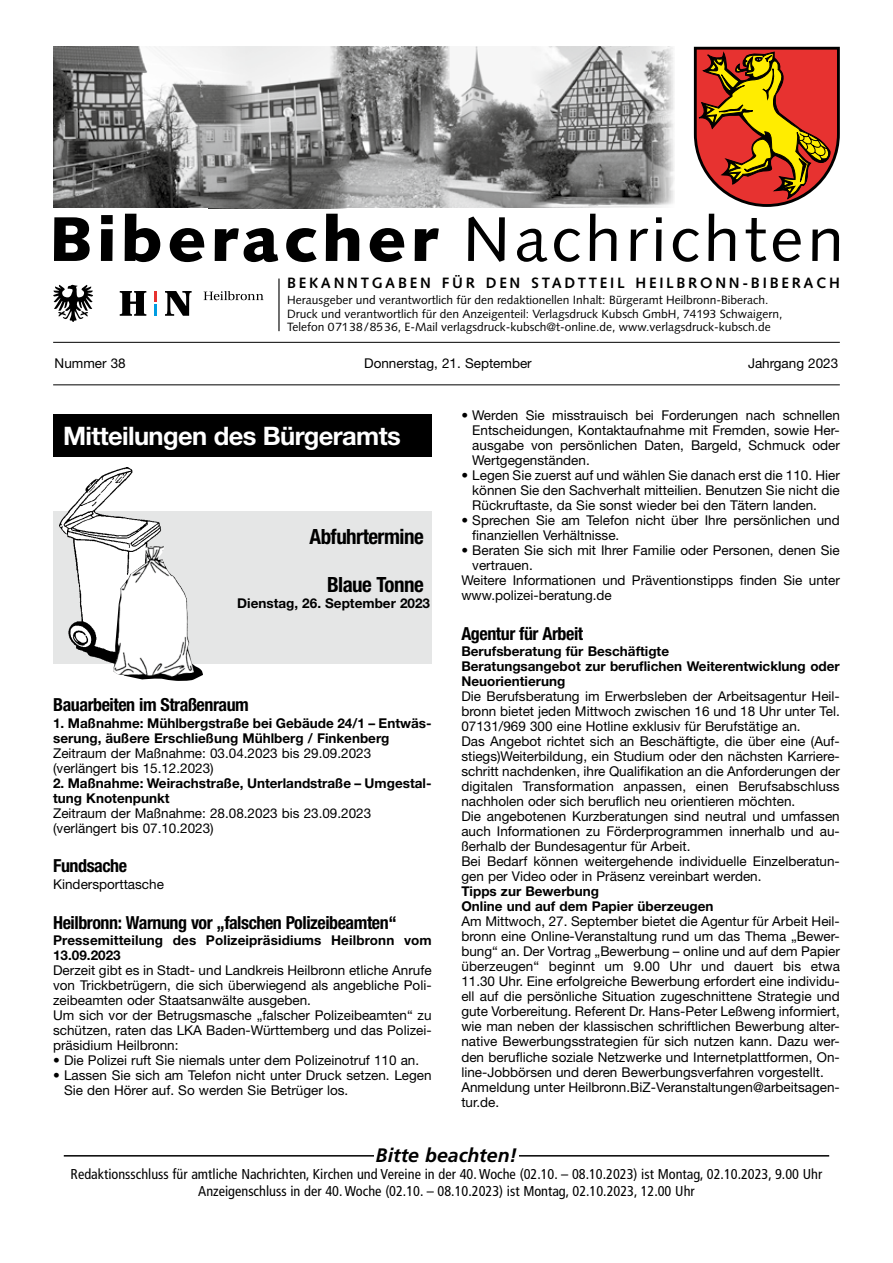
<style>
.page{position:relative;width:893px;height:1263px;background:#fff}
.page>*{position:absolute;margin:0;border:0;box-sizing:border-box;transform-origin:0 0}
.t1{font:63px "Syntax LT Std";letter-spacing:.06em;color:#000;scale:1.05 1}
.t2{font:700 25.5px "Helvetica Neue LT Std";letter-spacing:-.025em;color:#fff}
.t3{font:700 condensed 21px "Helvetica Neue LT Std";letter-spacing:-.025em;color:#000}
.t4{font:italic 700 19.5px "Frutiger LT Std";color:#000}
.t5{font:700 condensed 18px "Helvetica Neue LT Std";letter-spacing:-.025em;color:#000}
.t6{font:700 15px "Syntax LT Std";letter-spacing:.18em;color:#000}
.t7{font:condensed 14.25px/17.1px "Frutiger LT Std";color:#000;text-align:center}
.t8{font:13.5px/15px "Helvetica Neue LT Std";color:#000}
.t9{font:700 13.5px/15px "Helvetica Neue LT Std";color:#000}
.t10{font:12px/13.5px "Syntax LT Std";color:#000}
.s1{font-weight:900}
</style>
<div class="page">
<div style="left:53px;top:414px;width:379px;height:43px;background:#000"></div>
<hr style="left:53px;top:384px;width:787px;height:1px;background:#000">
<hr style="left:53px;top:342px;width:787px;height:1px;background:#000">
<img style="left:551px;top:47px;width:123px;height:161px">
<img style="left:449px;top:47px;width:102px;height:161px">
<img style="left:346px;top:47px;width:103px;height:161px">
<img style="left:254px;top:47px;width:92px;height:161px">
<svg style="left:694px;top:47px;width:146px;height:160px;background:#bf6131"></svg>
<hr style="left:278px;top:279px;width:2px;height:52px;background:#000">
<img style="left:53px;top:47px;width:201px;height:161px">
<svg style="left:120px;top:291px;width:26px;height:25px"></svg>
<svg style="left:165px;top:291px;width:27px;height:25px"></svg>
<svg style="left:204px;top:291px;width:60px;height:9px"></svg>
<svg style="left:154px;top:291px;width:3px;height:25px"></svg>
<svg style="left:53px;top:285px;width:40px;height:37px"></svg>
<hr style="left:64px;top:1155px;width:765px;height:1px;background:#000">
<div style="left:374px;top:1152px;width:145px;height:7px;background:#fff"></div>
<div style="left:53px;top:512px;width:379px;height:152px;background:#e5e6e6"></div>
<img style="left:59px;top:467px;width:74px;height:61px">
<svg style="left:60px;top:509px;width:144px;height:172px"></svg>
<img style="left:131px;top:546px;width:32px;height:28px">
<h1 class="t1" style="left:49px;top:202px;width:759px"><span class="s1">Biberacher</span> Nachrichten</h1>
<p class="t6" style="left:287px;top:275px;width:554px">BEKANNTGABEN FÜR DEN STADTTEIL HEILBRONN-BIBERACH</p>
<p class="t10" style="left:287px;top:293px;width:497px">Herausgeber und verantwortlich für den redaktionellen Inhalt: Bürgeramt Heilbronn-Biberach.<br>Druck und verantwortlich für den Anzeigenteil: Verlagsdruck Kubsch GmbH, 74193 Schwaigern,<br>Telefon 07138/8536, E-Mail verlagsdruck-kubsch@t-online.de, www.verlagsdruck-kubsch.de</p>
<p class="t8" style="left:55px;top:356px;width:73px">Nummer 38</p>
<p class="t8" style="left:364px;top:356px;width:169px">Donnerstag, 21. September</p>
<p class="t8" style="left:748px;top:356px;width:92px">Jahrgang 2023</p>
<h2 class="t2" style="left:63px;top:420px;width:339px">Mitteilungen des Bürgeramts</h2>
<h3 class="t3" style="left:309px;top:524px;width:116px">Abfuhrtermine</h3>
<h3 class="t3" style="left:327px;top:571px;width:98px">Blaue Tonne</h3>
<p class="t9" style="left:237px;top:596px;width:194px">Dienstag, 26. September 2023</p>
<h3 class="t5" style="left:53px;top:694px;width:197px">Bauarbeiten im Straßenraum</h3>
<p class="t9" style="left:53px;top:715px;width:380px">1. Maßnahme: Mühlbergstraße bei Gebäude 24/1 – Entwäs&shy;serung, äußere Erschließung Mühlberg / Finkenberg</p>
<p class="t8" style="left:53px;top:745px;width:320px">Zeitraum der Maßnahme: 03.04.2023 bis 29.09.2023 (verlängert bis 15.12.2023)</p>
<p class="t9" style="left:53px;top:775px;width:380px">2. Maßnahme: Weirachstraße, Unterlandstraße – Umgestal&shy;tung Knotenpunkt</p>
<p class="t8" style="left:53px;top:805px;width:320px">Zeitraum der Maßnahme: 28.08.2023 bis 23.09.2023 (verlängert bis 07.10.2023)</p>
<h3 class="t5" style="left:53px;top:855px;width:76px">Fundsache</h3>
<p class="t8" style="left:53px;top:876px;width:112px">Kindersporttasche</p>
<h3 class="t5" style="left:53px;top:911px;width:345px">Heilbronn: Warnung vor „falschen Polizeibeamten“</h3>
<p class="t9" style="left:53px;top:932px;width:380px">Pressemitteilung des Polizeipräsidiums Heilbronn vom<br>13.09.2023</p>
<p class="t8" style="left:53px;top:962px;width:380px">Derzeit gibt es in Stadt- und Landkreis Heilbronn etliche Anrufe von Trickbetrügern, die sich überwiegend als angebliche Poli&shy;zeibeamten oder Staatsanwälte ausgeben.<br>Um sich vor der Betrugsmasche „falscher Polizeibeamten“ zu schützen, raten das LKA Baden-Württemberg und das Polizei&shy;präsidium Heilbronn:</p>
<p class="t8" style="left:53px;top:1052px;width:368px">• Die Polizei ruft Sie niemals unter dem Polizeinotruf 110 an.</p>
<p class="t8" style="left:64px;top:1067px;width:369px;text-indent:-11px">• Lassen Sie sich am Telefon nicht unter Druck setzen. Legen<br>Sie den Hörer auf. So werden Sie Betrüger los.</p>
<p class="t8" style="left:472px;top:408px;width:369px;text-align:justify;text-indent:-11px">• Werden Sie misstrauisch bei Forderungen nach schnellen Entscheidungen, Kontaktaufnahme mit Fremden, sowie Her&shy;ausgabe von persönlichen Daten, Bargeld, Schmuck oder Wertgegenständen.</p>
<p class="t8" style="left:472px;top:468px;width:369px;text-align:justify;text-indent:-11px">• Legen Sie zuerst auf und wählen Sie danach erst die 110. Hier können Sie den Sachverhalt mitteilien. Benutzen Sie nicht die Rückruftaste, da Sie sonst wieder bei den Tätern landen.</p>
<p class="t8" style="left:472px;top:513px;width:369px;text-indent:-11px">• Sprechen Sie am Telefon nicht über Ihre persönlichen und finanziellen Verhältnisse.</p>
<p class="t8" style="left:461px;top:543px;width:380px">• Beraten Sie sich mit Ihrer Familie oder Personen, denen Sie</p>
<p class="t8" style="left:472px;top:558px;width:62px">vertrauen.</p>
<p class="t8" style="left:461px;top:573px;width:380px">Weitere Informationen und Präventionstipps finden Sie unter</p>
<p class="t8" style="left:461px;top:588px;width:152px">www.polizei-beratung.de</p>
<h3 class="t5" style="left:461px;top:623px;width:123px">Agentur für Arbeit</h3>
<p class="t9" style="left:461px;top:644px;width:380px">Berufsberatung für Beschäftigte<br>Beratungsangebot zur beruflichen Weiterentwicklung oder<br>Neuorientierung</p>
<p class="t8" style="left:461px;top:689px;width:380px">Die Berufsberatung im Erwerbsleben der Arbeitsagentur Heil&shy;bronn bietet jeden Mittwoch zwischen 16 und 18 Uhr unter Tel.<br>07131/969 300 eine Hotline exklusiv für Berufstätige an.<br>Das Angebot richtet sich an Beschäftigte, die über eine (Auf&shy;stiegs)Weiterbildung, ein Studium oder den nächsten Karriere&shy;schritt nachdenken, ihre Qualifikation an die Anforderungen der digitalen Transformation anpassen, einen Berufsabschluss nachholen oder sich beruflich neu orientieren möchten.<br>Die angebotenen Kurzberatungen sind neutral und umfassen auch Informationen zu Förderprogrammen innerhalb und au&shy;ßerhalb der Bundesagentur für Arbeit.<br>Bei Bedarf können weitergehende individuelle Einzelberatun&shy;gen per Video oder in Präsenz vereinbart werden.</p>
<p class="t9" style="left:461px;top:884px;width:254px">Tipps zur Bewerbung<br>Online und auf dem Papier überzeugen</p>
<p class="t8" style="left:461px;top:914px;width:380px">Am Mittwoch, 27. September bietet die Agentur für Arbeit Heil&shy;bronn eine Online-Veranstaltung rund um das Thema „Bewer&shy;bung“ an. Der Vortrag „Bewerbung – online und auf dem Papier überzeugen“ beginnt um 9.00 Uhr und dauert bis etwa 11.30 Uhr. Eine erfolgreiche Bewerbung erfordert eine individu&shy;ell auf die persönliche Situation zugeschnittene Strategie und gute Vorbereitung. Referent Dr. Hans-Peter Leßweng informiert, wie man neben der klassischen schriftlichen Bewerbung alter&shy;native Bewerbungsstrategien für sich nutzen kann. Dazu wer&shy;den berufliche soziale Netzwerke und Internetplattformen, On&shy;line-Jobbörsen und deren Bewerbungsverfahren vorgestellt.<br>Anmeldung unter Heilbronn.BiZ-Veranstaltungen@arbeitsagen&shy;tur.de.</p>
<h3 class="t4" style="left:376px;top:1143px;width:143px">Bitte beachten!</h3>
<p class="t7" style="left:71px;top:1165px;width:753px">Redaktionsschluss für amtliche Nachrichten, Kirchen und Vereine in der 40. Woche (02.10. – 08.10.2023) ist Montag, 02.10.2023, 9.00 Uhr<br>Anzeigenschluss in der 40. Woche (02.10. – 08.10.2023) ist Montag, 02.10.2023, 12.00 Uhr</p>
</div>
